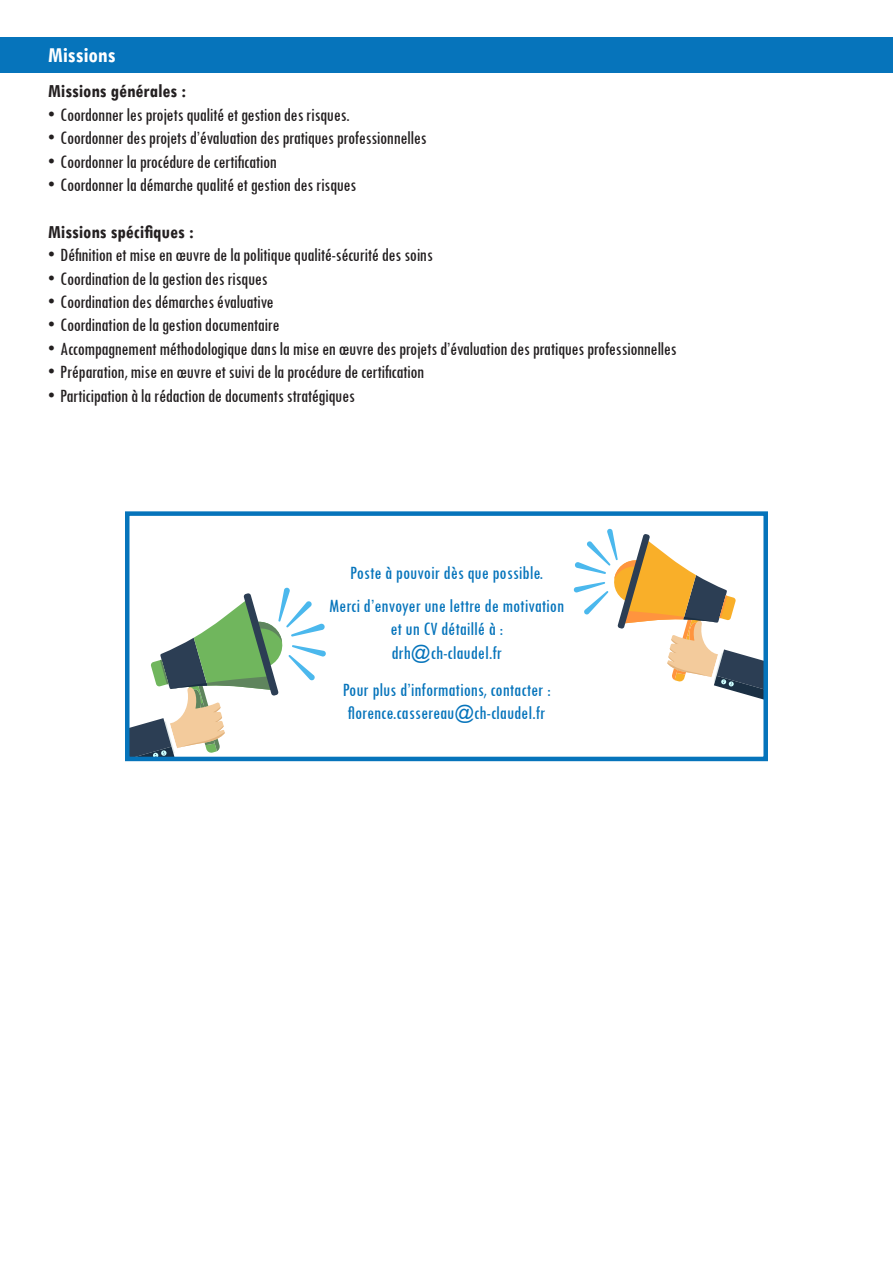
<style>
.page{position:relative;width:893px;height:1263px;background:#fff}
.page>*{position:absolute;margin:0;border:0;box-sizing:border-box;transform-origin:0 0}
.t1{font:700 condensed 22.5px "Tw Cen";color:#fff}
.t2{font:condensed 19.5px "Tw Cen";letter-spacing:-.02em;color:#231f20}
.t3{font:condensed 19.5px "Tw Cen";color:#0674bb}
.t4{font:700 condensed 19.5px "Tw Cen";color:#231f20}
</style>
<div class="page">
<svg style="left:130px;top:587px;width:196px;height:169px"></svg>
<svg style="left:573px;top:528px;width:190px;height:172px"></svg>
<div style="left:125px;top:511px;width:643px;height:250px;border:4px solid #0674bb"></div>
<div style="left:0;top:37px;width:893px;height:36px;background:#0674bb"></div>
<p class="t1" style="left:48px;top:41px;width:69px">Missions</p>
<p class="t4" style="left:48px;top:79px;width:139px">Missions générales :</p>
<p class="t2" style="left:48px;top:103px;width:303px">• Coordonner les projets qualité et gestion des risques.</p>
<p class="t2" style="left:48px;top:126px;width:380px">• Coordonner des projets d’évaluation des pratiques professionnelles</p>
<p class="t2" style="left:48px;top:150px;width:230px">• Coordonner la procédure de certification</p>
<p class="t2" style="left:48px;top:173px;width:310px">• Coordonner la démarche qualité et gestion des risques</p>
<p class="t4" style="left:48px;top:220px;width:147px">Missions spécifiques :</p>
<p class="t2" style="left:48px;top:243px;width:386px">• Définition et mise en œuvre de la politique qualité-sécurité des soins</p>
<p class="t2" style="left:48px;top:267px;width:221px">• Coordination de la gestion des risques</p>
<p class="t2" style="left:48px;top:290px;width:227px">• Coordination des démarches évaluative</p>
<p class="t2" style="left:48px;top:313px;width:233px">• Coordination de la gestion documentaire</p>
<p class="t2" style="left:48px;top:337px;width:630px">• Accompagnement méthodologique dans la mise en œuvre des projets d’évaluation des pratiques professionnelles</p>
<p class="t2" style="left:48px;top:360px;width:378px">• Préparation, mise en œuvre et suivi de la procédure de certification</p>
<p class="t2" style="left:48px;top:384px;width:308px">• Participation à la rédaction de documents stratégiques</p>
<p class="t3" style="left:350px;top:561px;width:195px">Poste à pouvoir dès que possible.</p>
<p class="t3" style="left:329px;top:594px;width:236px">Merci d’envoyer une lettre de motivation</p>
<p class="t3" style="left:390px;top:617px;width:114px">et un CV détaillé à :</p>
<p class="t3" style="left:391px;top:641px;width:112px">drh@ch-claudel.fr</p>
<p class="t3" style="left:343px;top:678px;width:210px">Pour plus d’informations, contacter :</p>
<p class="t3" style="left:348px;top:701px;width:199px">florence.cassereau@ch-claudel.fr</p>
</div>
